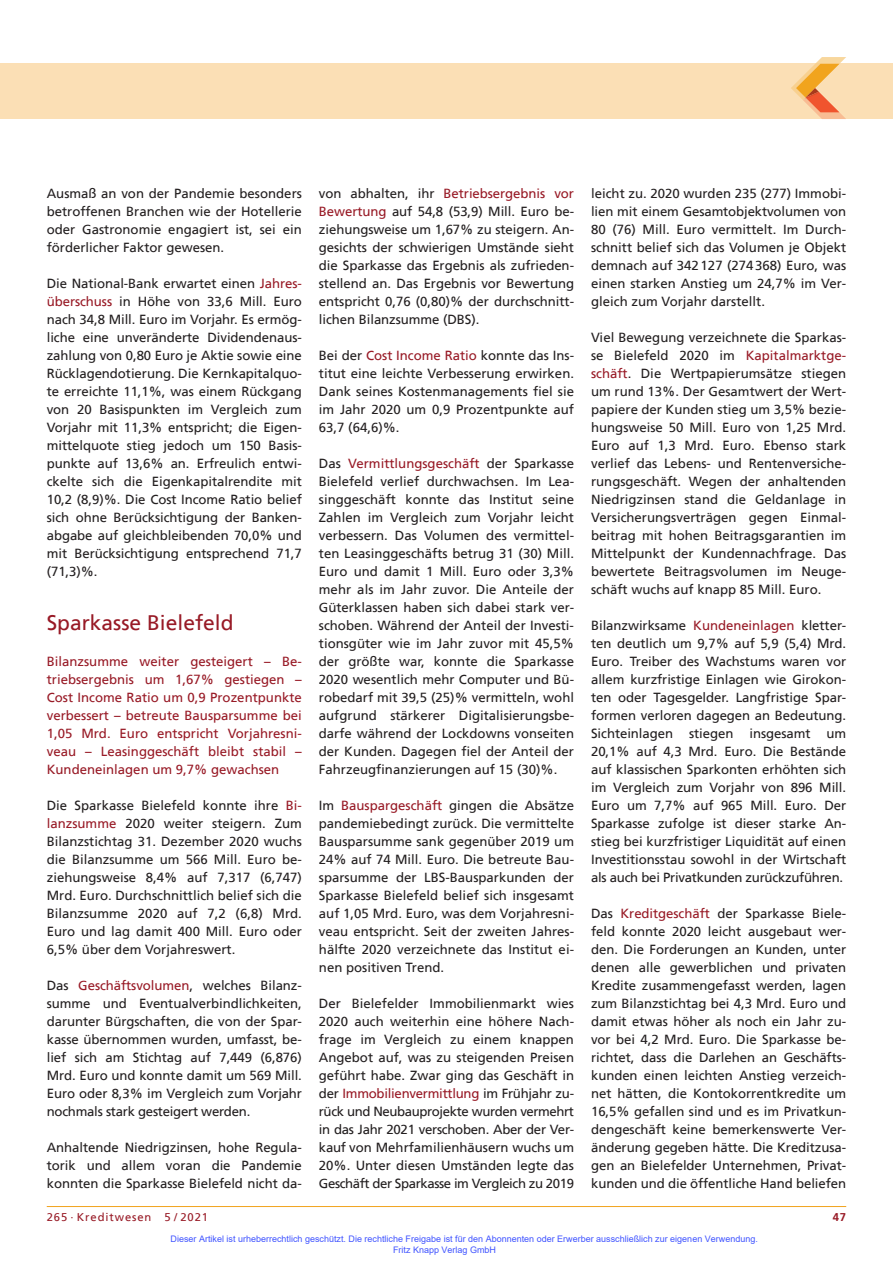
<style>
.page{position:relative;width:893px;height:1263px;background:#fff}
.page>*{position:absolute;margin:0;border:0;box-sizing:border-box;transform-origin:0 0}
.t1{font:21px "Frutiger";color:#981a26}
.t2{font:13.2px/18px "Frutiger";color:#231f20;text-align:justify}
.t3{font:13.2px/18px "Frutiger";color:#981a26;text-align:justify}
.t4{font:11.25px "Frutiger";letter-spacing:.08em;color:#981a26}
.t5{font:700 11.25px "Frutiger";color:#981a26}
.t6{font:9px/10.8px "Arial";color:#4054ff}
.s1{color:#981a26}
</style>
<div class="page">
<hr style="left:47px;top:1206px;width:799px;height:1px;background:#f1a31e">
<div style="left:0;top:64px;width:893px;height:55px;background:#fbdfb5"></div>
<svg style="left:791px;top:57px;width:55px;height:62px"></svg>
<p class="t2" style="left:47px;top:185px;width:257px">Ausmaß an von der Pandemie besonders betroffenen Branchen wie der Hotellerie oder Gastronomie engagiert ist, sei ein förderlicher Faktor gewesen.</p>
<p class="t2" style="left:47px;top:275px;width:257px">Die National-Bank erwartet einen <span class="s1">Jahres&shy;überschuss</span> in Höhe von 33,6 Mill. Euro nach 34,8 Mill. Euro im Vorjahr. Es ermög&shy;liche eine unveränderte Dividendenaus&shy;zahlung von 0,80 Euro je Aktie sowie eine Rücklagendotierung. Die Kernkapitalquo&shy;te erreichte 11,1%, was einem Rückgang von 20 Basispunkten im Vergleich zum Vorjahr mit 11,3% entspricht; die Eigen&shy;mittelquote stieg jedoch um 150 Basis&shy;punkte auf 13,6% an. Erfreulich entwi&shy;ckelte sich die Eigenkapitalrendite mit 10,2 (8,9)%. Die Cost Income Ratio belief sich ohne Berücksichtigung der Banken&shy;abgabe auf gleichbleibenden 70,0% und mit Berücksichtigung entsprechend 71,7 (71,3)%.</p>
<h1 class="t1" style="left:47px;top:613px;width:188px">Sparkasse Bielefeld</h1>
<p class="t3" style="left:47px;top:653px;width:257px">Bilanzsumme weiter gesteigert – Be&shy;triebsergebnis um 1,67% gestiegen – Cost Income Ratio um 0,9 Prozentpunkte verbessert – betreute Bausparsumme bei 1,05 Mrd. Euro entspricht Vorjahresni&shy;veau – Leasinggeschäft bleibt stabil – Kundeneinlagen um 9,7% gewachsen</p>
<p class="t2" style="left:47px;top:797px;width:257px">Die Sparkasse Bielefeld konnte ihre <span class="s1">Bi&shy;lanzsumme</span> 2020 weiter steigern. Zum Bilanzstichtag 31. Dezember 2020 wuchs die Bilanzsumme um 566 Mill. Euro be&shy;ziehungsweise 8,4% auf 7,317 (6,747)<br>Mrd. Euro. Durchschnittlich belief sich die Bilanzsumme 2020 auf 7,2 (6,8) Mrd.<br>Euro und lag damit 400 Mill. Euro oder 6,5% über dem Vorjahreswert.</p>
<p class="t2" style="left:47px;top:977px;width:257px">Das <span class="s1">Geschäftsvolumen</span>, welches Bilanz&shy;summe und Eventualverbindlichkeiten, darunter Bürgschaften, die von der Spar&shy;kasse übernommen wurden, umfasst, be&shy;lief sich am Stichtag auf 7,449 (6,876)<br>Mrd. Euro und konnte damit um 569 Mill.<br>Euro oder 8,3% im Vergleich zum Vorjahr nochmals stark gesteigert werden.</p>
<p class="t2" style="left:47px;top:1139px;width:257px">Anhaltende Niedrigzinsen, hohe Regula&shy;torik und allem voran die Pandemie konnten die Sparkasse Bielefeld nicht da-</p>
<p class="t2" style="left:319px;top:185px;width:257px">von abhalten, ihr <span class="s1">Betriebsergebnis vor Bewertung</span> auf 54,8 (53,9) Mill. Euro be&shy;ziehungsweise um 1,67% zu steigern. An&shy;gesichts der schwierigen Umstände sieht die Sparkasse das Ergebnis als zufrieden&shy;stellend an. Das Ergebnis vor Bewertung entspricht 0,76 (0,80)% der durchschnitt&shy;lichen Bilanzsumme (DBS).</p>
<p class="t2" style="left:319px;top:347px;width:257px">Bei der <span class="s1">Cost Income Ratio</span> konnte das Ins&shy;titut eine leichte Verbesserung erwirken.<br>Dank seines Kostenmanagements fiel sie im Jahr 2020 um 0,9 Prozentpunkte auf 63,7 (64,6)%.</p>
<p class="t2" style="left:319px;top:455px;width:257px">Das <span class="s1">Vermittlungsgeschäft</span> der Sparkasse Bielefeld verlief durchwachsen. Im Lea&shy;singgeschäft konnte das Institut seine Zahlen im Vergleich zum Vorjahr leicht verbessern. Das Volumen des vermittel&shy;ten Leasinggeschäfts betrug 31 (30) Mill.<br>Euro und damit 1 Mill. Euro oder 3,3% mehr als im Jahr zuvor. Die Anteile der Güterklassen haben sich dabei stark ver&shy;schoben. Während der Anteil der Investi&shy;tionsgüter wie im Jahr zuvor mit 45,5% der größte war, konnte die Sparkasse 2020 wesentlich mehr Computer und Bü&shy;robedarf mit 39,5 (25)% vermitteln, wohl aufgrund stärkerer Digitalisierungsbe&shy;darfe während der Lockdowns vonseiten der Kunden. Dagegen fiel der Anteil der Fahrzeugfinanzierungen auf 15 (30)%.</p>
<p class="t2" style="left:319px;top:797px;width:257px">Im <span class="s1">Bauspargeschäft</span> gingen die Absätze pandemiebedingt zurück. Die vermittelte Bausparsumme sank gegenüber 2019 um 24% auf 74 Mill. Euro. Die betreute Bau&shy;sparsumme der LBS-Bausparkunden der Sparkasse Bielefeld belief sich insgesamt auf 1,05 Mrd. Euro, was dem Vorjahresni&shy;veau entspricht. Seit der zweiten Jahres&shy;hälfte 2020 verzeichnete das Institut ei&shy;nen positiven Trend.</p>
<p class="t2" style="left:319px;top:995px;width:257px">Der Bielefelder Immobilienmarkt wies 2020 auch weiterhin eine höhere Nach&shy;frage im Vergleich zu einem knappen Angebot auf, was zu steigenden Preisen geführt habe. Zwar ging das Geschäft in der <span class="s1">Immobilienvermittlung</span> im Frühjahr zu&shy;rück und Neubauprojekte wurden vermehrt in das Jahr 2021 verschoben. Aber der Ver&shy;kauf von Mehrfamilienhäusern wuchs um 20%. Unter diesen Umständen legte das Geschäft der Sparkasse im Vergleich zu 2019</p>
<p class="t2" style="left:591px;top:185px;width:257px">leicht zu. 2020 wurden 235 (277) Immobi&shy;lien mit einem Gesamtobjektvolumen von 80 (76) Mill. Euro vermittelt. Im Durch&shy;schnitt belief sich das Volumen je Objekt demnach auf 342127 (274368) Euro, was einen starken Anstieg um 24,7% im Ver&shy;gleich zum Vorjahr darstellt.</p>
<p class="t2" style="left:591px;top:329px;width:257px">Viel Bewegung verzeichnete die Sparkas&shy;se Bielefeld 2020 im <span class="s1">Kapitalmarktge&shy;schäft</span>. Die Wertpapierumsätze stiegen um rund 13%. Der Gesamtwert der Wert&shy;papiere der Kunden stieg um 3,5% bezie&shy;hungsweise 50 Mill. Euro von 1,25 Mrd.<br>Euro auf 1,3 Mrd. Euro. Ebenso stark verlief das Lebens- und Rentenversiche&shy;rungsgeschäft. Wegen der anhaltenden Niedrigzinsen stand die Geldanlage in Versicherungsverträgen gegen Einmal&shy;beitrag mit hohen Beitragsgarantien im Mittelpunkt der Kundennachfrage. Das bewertete Beitragsvolumen im Neuge&shy;schäft wuchs auf knapp 85 Mill. Euro.</p>
<p class="t2" style="left:591px;top:617px;width:257px">Bilanzwirksame <span class="s1">Kundeneinlagen</span> kletter&shy;ten deutlich um 9,7% auf 5,9 (5,4) Mrd.<br>Euro. Treiber des Wachstums waren vor allem kurzfristige Einlagen wie Girokon&shy;ten oder Tagesgelder. Langfristige Spar&shy;formen verloren dagegen an Bedeutung.<br>Sichteinlagen stiegen insgesamt um 20,1% auf 4,3 Mrd. Euro. Die Bestände auf klassischen Sparkonten erhöhten sich im Vergleich zum Vorjahr von 896 Mill.<br>Euro um 7,7% auf 965 Mill. Euro. Der Sparkasse zufolge ist dieser starke An&shy;stieg bei kurzfristiger Liquidität auf einen Investitionsstau sowohl in der Wirtschaft als auch bei Privatkunden zurückzuführen.</p>
<p class="t2" style="left:591px;top:905px;width:257px">Das <span class="s1">Kreditgeschäft</span> der Sparkasse Biele&shy;feld konnte 2020 leicht ausgebaut wer&shy;den. Die Forderungen an Kunden, unter denen alle gewerblichen und privaten Kredite zusammengefasst werden, lagen zum Bilanzstichtag bei 4,3 Mrd. Euro und damit etwas höher als noch ein Jahr zu&shy;vor bei 4,2 Mrd. Euro. Die Sparkasse be&shy;richtet, dass die Darlehen an Geschäfts&shy;kunden einen leichten Anstieg verzeich&shy;net hätten, die Kontokorrentkredite um 16,5% gefallen sind und es im Privatkun&shy;dengeschäft keine bemerkenswerte Ver&shy;änderung gegeben hätte. Die Kreditzusa&shy;gen an Bielefelder Unternehmen, Privat&shy;kunden und die öffentliche Hand beliefen</p>
<p class="t4" style="left:47px;top:1211px;width:163px">265 · Kreditwesen 5 / 2021</p>
<p class="t5" style="left:833px;top:1211px;width:15px">47</p>
<p class="t6" style="left:393px;top:1233px;width:366px;text-indent:-223px">Dieser Artikel ist urheberrechtlich geschützt. Die rechtliche Freigabe ist für den Abonnenten oder Erwerber ausschließlich zur eigenen Verwendung.<br>Fritz Knapp Verlag GmbH</p>
</div>
